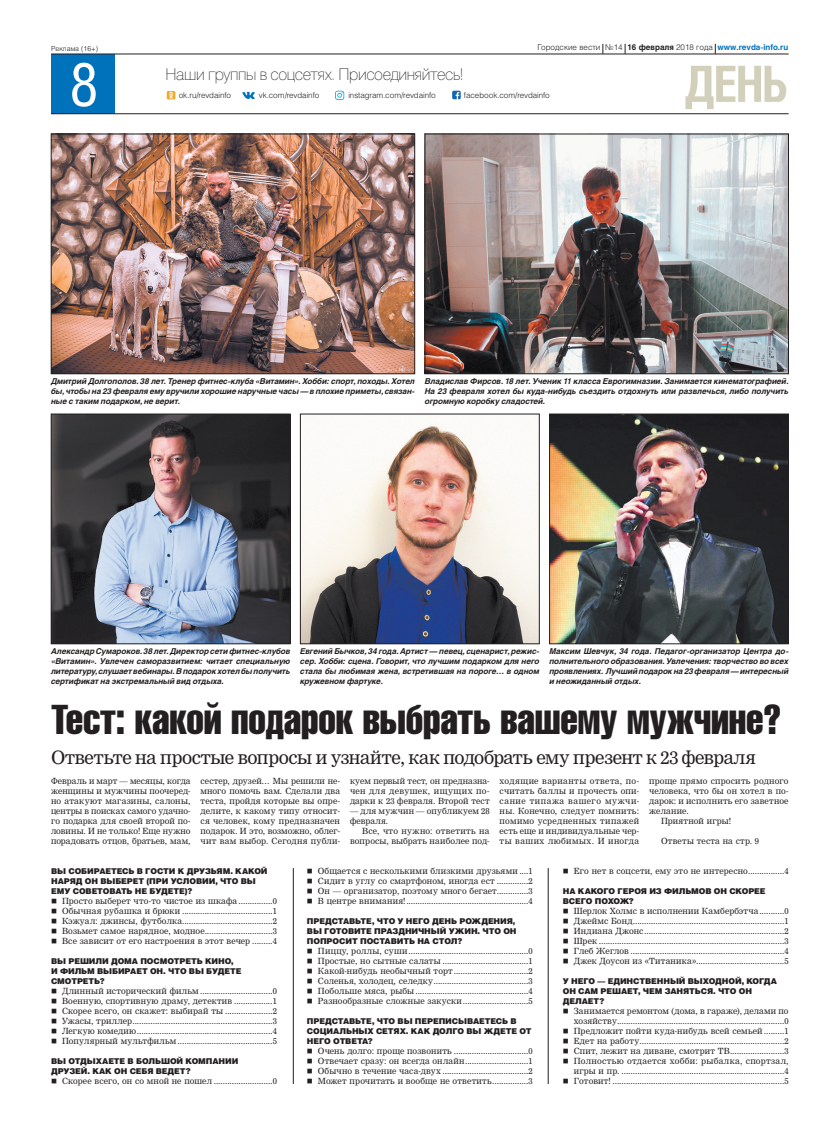
<style>
.page{position:relative;width:817px;height:1134px;background:#fff}
.page>*{position:absolute;margin:0;border:0;box-sizing:border-box;transform-origin:0 0}
.t1{font:60px "Helios Cond";color:#fff}
.t2{font:700 50px "Helios Cond";color:#d2d0ba}
.t3{font:41px "Helios Compressed";letter-spacing:-.005em;color:#231f20}
.t4{font:18px "Nimrod Cyr";letter-spacing:-.02em;color:#231f20}
.t5{font:100 16px "Helios";letter-spacing:-.03em;color:#231f20}
.t6{font:8.3px/10px "Nimrod Cyr";letter-spacing:.02em;color:#231f20;text-align:justify}
.t7{font:italic 700 8px/10px "Helios";letter-spacing:-.005em;color:#231f20;text-align:justify}
.t8{font:900 8px/10px "Helios";letter-spacing:-.015em;color:#231f20}
.t9{font:300 8px "Helios";color:#231f20}
.t10{font:300 7px "Helios";color:#231f20}
.s1{font-weight:700}
.s2{font-weight:700;color:#0072bc}
</style>
<div class="page">
<div style="left:51px;top:54px;width:64px;height:60px;background:#0072bc"></div>
<hr style="left:51px;top:54px;width:737px;height:1px;background:#231f20">
<hr style="left:51px;top:114px;width:737px;height:1px;background:#231f20">
<img style="left:53px;top:136px;width:360px;height:236px">
<div style="left:51px;top:134px;width:364px;height:240px;border:1px solid #231f20"></div>
<img style="left:427px;top:136px;width:359px;height:236px">
<div style="left:425px;top:134px;width:363px;height:240px;border:1px solid #231f20"></div>
<img style="left:53px;top:416px;width:235px;height:226px">
<div style="left:51px;top:414px;width:239px;height:230px;border:1px solid #231f20"></div>
<svg style="left:293px;top:414px;width:495px;height:670px"></svg>
<svg style="left:452px;top:91px;width:8px;height:8px"></svg>
<svg style="left:242px;top:92px;width:13px;height:7px"></svg>
<svg style="left:167px;top:91px;width:8px;height:9px"></svg>
<svg style="left:335px;top:91px;width:9px;height:9px"></svg>
<svg style="left:307px;top:869px;width:5px;height:4px"></svg>
<svg style="left:307px;top:879px;width:5px;height:4px"></svg>
<svg style="left:307px;top:889px;width:5px;height:4px"></svg>
<svg style="left:307px;top:899px;width:5px;height:4px"></svg>
<svg style="left:307px;top:949px;width:5px;height:4px"></svg>
<svg style="left:307px;top:959px;width:5px;height:4px"></svg>
<svg style="left:307px;top:969px;width:5px;height:4px"></svg>
<svg style="left:307px;top:979px;width:5px;height:4px"></svg>
<svg style="left:307px;top:989px;width:5px;height:4px"></svg>
<svg style="left:307px;top:999px;width:5px;height:4px"></svg>
<svg style="left:307px;top:1049px;width:5px;height:4px"></svg>
<svg style="left:307px;top:1059px;width:5px;height:4px"></svg>
<svg style="left:307px;top:1069px;width:5px;height:4px"></svg>
<svg style="left:307px;top:1079px;width:5px;height:4px"></svg>
<svg style="left:563px;top:869px;width:5px;height:4px"></svg>
<svg style="left:563px;top:909px;width:5px;height:4px"></svg>
<svg style="left:563px;top:919px;width:5px;height:4px"></svg>
<svg style="left:563px;top:929px;width:5px;height:4px"></svg>
<svg style="left:563px;top:939px;width:5px;height:4px"></svg>
<svg style="left:563px;top:949px;width:5px;height:4px"></svg>
<svg style="left:563px;top:959px;width:5px;height:4px"></svg>
<svg style="left:563px;top:1009px;width:5px;height:4px"></svg>
<svg style="left:563px;top:1029px;width:5px;height:4px"></svg>
<svg style="left:563px;top:1039px;width:5px;height:4px"></svg>
<svg style="left:563px;top:1049px;width:5px;height:4px"></svg>
<svg style="left:563px;top:1059px;width:5px;height:4px"></svg>
<svg style="left:563px;top:1079px;width:5px;height:4px"></svg>
<p class="t10" style="left:51px;top:46px;width:49px">Реклама (16+)</p>
<h1 class="t1" style="left:69px;top:63px;width:30px">8</h1>
<p class="t9" style="left:537px;top:45px;width:252px">Городские вести №14 <span class="s1">16 февраля</span> 2018 года <span class="s2">www.revda-info.ru</span></p>
<h2 class="t2" style="left:683px;top:66px;width:106px">ДЕНЬ</h2>
<h3 class="t5" style="left:166px;top:65px;width:300px">Наши группы в соцсетях. Присоединяйтесь!</h3>
<p class="t9" style="left:179px;top:92px;width:54px">ok.ru/revdainfo</p>
<p class="t9" style="left:259px;top:92px;width:62px">vk.com/revdainfo</p>
<p class="t9" style="left:348px;top:92px;width:89px">instagram.com/revdainfo</p>
<p class="t9" style="left:464px;top:92px;width:87px">facebook.com/revdainfo</p>
<p class="t7" style="left:51px;top:377px;width:365px">Дмитрий Долгополов. 38 лет. Тренер фитнес-клуба «Витамин». Хобби: спорт, походы. Хотел бы, чтобы на 23 февраля ему вручили хорошие наручные часы — в плохие приметы, связан&shy;ные с таким подарком, не верит.</p>
<p class="t7" style="left:425px;top:377px;width:365px">Владислав Фирсов. 18 лет. Ученик 11 класса Еврогимназии. Занимается кинематографией.<br>На 23 февраля хотел бы куда-нибудь съездить отдохнуть или развлечься, либо получить огромную коробку сладостей.</p>
<p class="t7" style="left:300px;top:647px;width:241px">Евгений Бычков, 34 года. Артист — певец, сценарист, режис&shy;сер. Хобби: сцена. Говорит, что лучшим подарком для него стала бы любимая жена, встретившая на пороге… в одном кружевном фартуке.</p>
<p class="t7" style="left:51px;top:647px;width:241px">Александр Сумароков. 38 лет. Директор сети фитнес-клубов «Витамин». Увлечен саморазвитием: читает специальную литературу, слушает вебинары. В подарок хотел бы получить сертификат на экстремальный вид отдыха.</p>
<p class="t7" style="left:549px;top:647px;width:241px">Максим Шевчук, 34 года. Педагог-организатор Центра до&shy;полнительного образования. Увлечения: творчество во всех проявлениях. Лучший подарок на 23 февраля — интересный и неожиданный отдых.</p>
<h3 class="t3" style="left:51px;top:695px;width:732px">Тест: какой подарок выбрать вашему мужчине?</h3>
<h3 class="t4" style="left:51px;top:750px;width:706px">Ответьте на простые вопросы и узнайте, как подобрать ему презент к 23 февраля</h3>
<p class="t6" style="left:51px;top:776px;width:141px">Февраль и март — месяцы, когда женщины и мужчины поочеред&shy;но атакуют магазины, салоны, центры в поисках самого удачно&shy;го подарка для своей второй по&shy;ловины. И не только! Еще нужно порадовать отцов, братьев, мам,</p>
<p class="t6" style="left:200px;top:776px;width:141px">сестер, друзей… Мы решили не&shy;много помочь вам. Сделали два теста, пройдя которые вы опре&shy;делите, к какому типу относит&shy;ся человек, кому предназначен подарок. И это, возможно, облег&shy;чит вам выбор. Сегодня публи-</p>
<p class="t6" style="left:350px;top:776px;width:141px">куем первый тест, он предназна&shy;чен для девушек, ищущих по&shy;дарки к 23 февраля. Второй тест</p>
<p class="t6" style="left:499px;top:776px;width:141px">ходящие варианты ответа, по&shy;считать баллы и прочесть опи&shy;сание типажа вашего мужчи&shy;ны. Конечно, следует помнить: помимо усредненных типажей есть еще и индивидуальные чер&shy;ты ваших любимых. И иногда</p>
<p class="t6" style="left:649px;top:776px;width:141px">проще прямо спросить родного</p>
<p class="t6" style="left:649px;top:786px;width:141px">человека, что бы он хотел в по-</p>
<p class="t6" style="left:649px;top:796px;width:141px">дарок: и исполнить его заветное</p>
<p class="t6" style="left:649px;top:806px;width:41px">желание.</p>
<p class="t6" style="left:661px;top:816px;width:72px">Приятной игры!</p>
<p class="t6" style="left:661px;top:836px;width:99px">Ответы теста на стр. 9</p>
<p class="t6" style="left:350px;top:806px;width:141px">— для мужчин — опубликуем 28 февраля.</p>
<p class="t6" style="left:350px;top:826px;width:141px;text-align:right">Все, что нужно: ответить на вопросы, выбрать наиболее под-</p>
<p class="t8" style="left:51px;top:866px;width:218px">ВЫ СОБИРАЕТЕСЬ В ГОСТИ К ДРУЗЬЯМ. КАКОЙ<br>НАРЯД ОН ВЫБЕРЕТ (ПРИ УСЛОВИИ, ЧТО ВЫ<br>ЕМУ СОВЕТОВАТЬ НЕ БУДЕТЕ)?</p>
<p class="t6" style="left:62px;top:896px;width:216px">Просто выберет что-то чистое из шкафа ...............0<br>Обычная рубашка и брюки ........................................1<br>Кэжуал: джинсы, футболка ........................................2<br>Возьмет самое нарядное, модное ..............................3<br>Все зависит от его настроения в этот вечер .........4</p>
<p class="t8" style="left:51px;top:956px;width:192px">ВЫ РЕШИЛИ ДОМА ПОСМОТРЕТЬ КИНО,<br>И ФИЛЬМ ВЫБИРАЕТ ОН. ЧТО ВЫ БУДЕТЕ<br>СМОТРЕТЬ?</p>
<p class="t6" style="left:62px;top:986px;width:216px">Длинный исторический фильм ................................0<br>Военную, спортивную драму, детектив .................1<br>Скорее всего, он скажет: выбирай ты .....................2<br>Ужасы, триллер ..............................................................3<br>Легкую комедию ............................................................4<br>Популярный мультфильм ..........................................5</p>
<p class="t8" style="left:51px;top:1056px;width:189px">ВЫ ОТДЫХАЕТЕ В БОЛЬШОЙ КОМПАНИИ<br>ДРУЗЕЙ. КАК ОН СЕБЯ ВЕДЕТ?</p>
<p class="t6" style="left:62px;top:1076px;width:216px">Скорее всего, он со мной не пошел ..........................0</p>
<p class="t6" style="left:318px;top:866px;width:216px">Общается с несколькими близкими друзьями ....1<br>Сидит в углу со смартфоном, иногда ест ..............2<br>Он — организатор, поэтому много бегает..............3<br>В центре внимания! ......................................................4</p>
<p class="t8" style="left:307px;top:916px;width:211px">ПРЕДСТАВЬТЕ, ЧТО У НЕГО ДЕНЬ РОЖДЕНИЯ,<br>ВЫ ГОТОВИТЕ ПРАЗДНИЧНЫЙ УЖИН. ЧТО ОН<br>ПОПРОСИТ ПОСТАВИТЬ НА СТОЛ?</p>
<p class="t6" style="left:318px;top:946px;width:216px">Пиццу, роллы, суши .....................................................0<br>Простые, но сытные салаты ......................................1<br>Какой-нибудь необычный торт .................................2<br>Соленья, холодец, селедку ..........................................3<br>Побольше мяса, рыбы ..................................................4<br>Разнообразные сложные закуски .............................5</p>
<p class="t8" style="left:307px;top:1016px;width:226px">ПРЕДСТАВЬТЕ, ЧТО ВЫ ПЕРЕПИСЫВАЕТЕСЬ В<br>СОЦИАЛЬНЫХ СЕТЯХ. КАК ДОЛГО ВЫ ЖДЕТЕ ОТ<br>НЕГО ОТВЕТА?</p>
<p class="t6" style="left:318px;top:1046px;width:216px">Очень долго: проще позвонить .................................0<br>Отвечает сразу: он всегда онлайн ............................1<br>Обычно в течение часа-двух ......................................2<br>Может прочитать и вообще не ответить ................3</p>
<p class="t6" style="left:573px;top:866px;width:216px">Его нет в соцсети, ему это не интересно ................4</p>
<p class="t8" style="left:562px;top:886px;width:204px">НА КАКОГО ГЕРОЯ ИЗ ФИЛЬМОВ ОН СКОРЕЕ<br>ВСЕГО ПОХОЖ?</p>
<p class="t6" style="left:573px;top:906px;width:216px">Шерлок Холмс в исполнении Камбербэтча ...........0<br>Джеймс Бонд ...................................................................1<br>Индиана Джонс ..............................................................2<br>Шрек ..................................................................................3<br>Глеб Жеглов ....................................................................4<br>Джек Доусон из «Титаника».......................................5</p>
<p class="t8" style="left:562px;top:976px;width:216px">У НЕГО — ЕДИНСТВЕННЫЙ ВЫХОДНОЙ, КОГДА<br>ОН САМ РЕШАЕТ, ЧЕМ ЗАНЯТЬСЯ. ЧТО ОН<br>ДЕЛАЕТ?</p>
<p class="t6" style="left:573px;top:1006px;width:216px">Занимается ремонтом (дома, в гараже), делами по хозяйству ..........................................................................0<br>Предложит пойти куда-нибудь всей семьей .........1<br>Едет на работу ................................................................2<br>Спит, лежит на диване, смотрит ТВ ........................3<br>Полностью отдается хобби: рыбалка, спортзал, игры и пр. ........................................................................4<br>Готовит! ............................................................................5</p>
</div>
